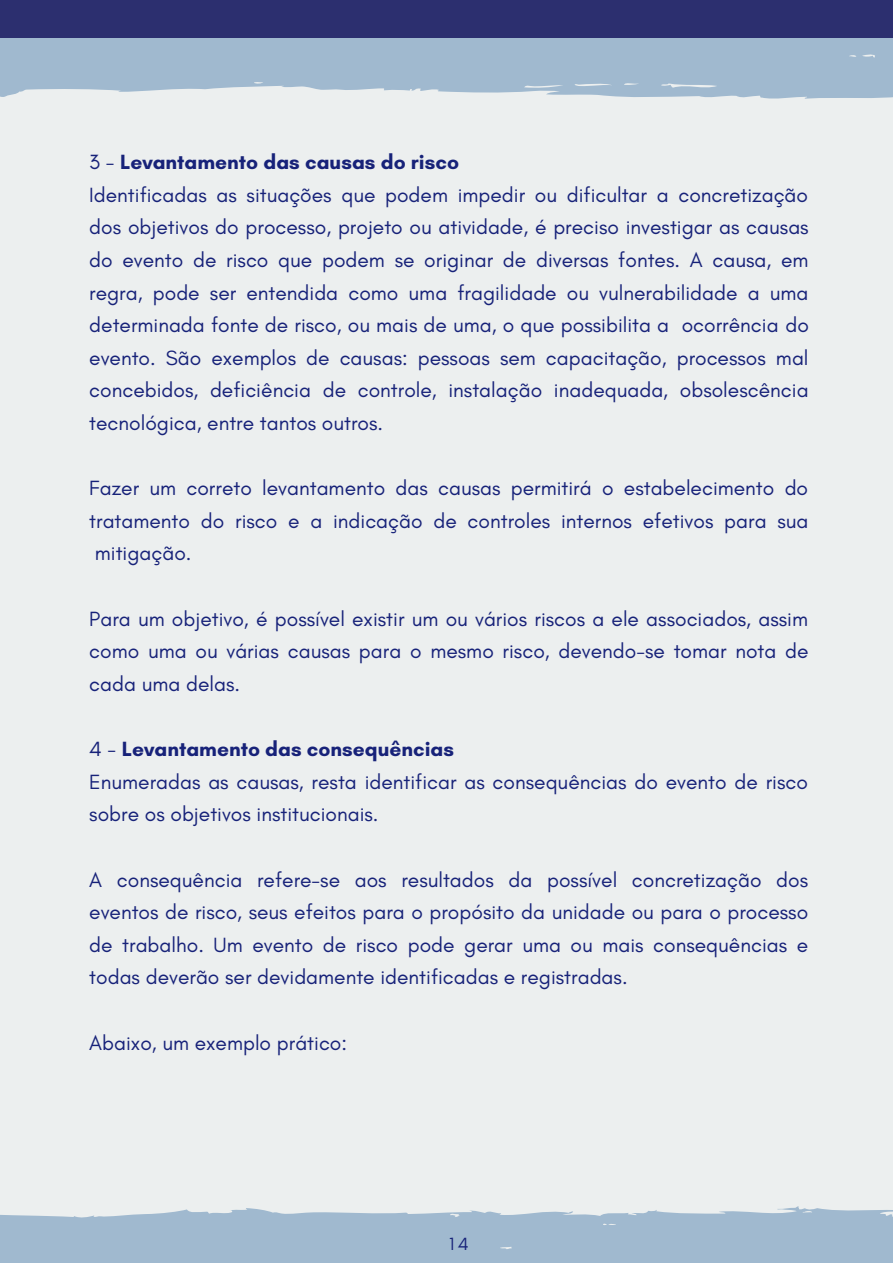
<style>
.page{position:relative;width:893px;height:1264px;background:#fff}
.page>*{position:absolute;margin:0;border:0;box-sizing:border-box;transform-origin:0 0}
.t1{font:21px/32.5px "Glacial Indifference";color:#172279;text-align:justify}
.t2{font:700 21px "Glacial Indifference";color:#172279}
.t3{font:18px "Glacial Indifference";color:#172279}
.s1{font-weight:400}
</style>
<div class="page">
<div style="left:0;top:0;width:892px;height:1262px;background:#ecefef"></div>
<svg style="left:0;top:1206px;width:892px;height:56px;fill:#a0b9cf"></svg>
<svg style="left:0;top:37px;width:892px;height:62px;fill:#a0b9cf"></svg>
<div style="left:0;top:0;width:892px;height:37px;background:#2c2f6f"></div>
<p class="t2" style="left:89px;top:149px;width:371px"><span class="s1">3 -</span> Levantamento das causas do risco</p>
<p class="t1" style="left:89px;top:178px;width:721px">Identificadas as situações que podem impedir ou dificultar a concretização dos objetivos do processo, projeto ou atividade, é preciso investigar as causas do evento de risco que podem se originar de diversas fontes. A causa, em regra, pode ser entendida como uma fragilidade ou vulnerabilidade a uma determinada fonte de risco, ou mais de uma, o que possibilita a ocorrência do evento. São exemplos de causas: pessoas sem capacitação, processos mal concebidos, deficiência de controle, instalação inadequada, obsolescência tecnológica, entre tantos outros.</p>
<p class="t1" style="left:89px;top:471px;width:720px">Fazer um correto levantamento das causas permitirá o estabelecimento do tratamento do risco e a indicação de controles internos efetivos para sua mitigação.</p>
<p class="t1" style="left:89px;top:602px;width:720px">Para um objetivo, é possível existir um ou vários riscos a ele associados, assim como uma ou várias causas para o mesmo risco, devendo-se tomar nota de cada uma delas.</p>
<p class="t2" style="left:89px;top:736px;width:366px"><span class="s1">4 -</span> Levantamento das consequências</p>
<p class="t1" style="left:89px;top:765px;width:720px">Enumeradas as causas, resta identificar as consequências do evento de risco sobre os objetivos institucionais.</p>
<p class="t1" style="left:89px;top:863px;width:720px">A consequência refere-se aos resultados da possível concretização dos eventos de risco, seus efeitos para o propósito da unidade ou para o processo de trabalho. Um evento de risco pode gerar uma ou mais consequências e todas deverão ser devidamente identificadas e registradas.</p>
<p class="t1" style="left:89px;top:1026px;width:259px">Abaixo, um exemplo prático:</p>
<p class="t3" style="left:449px;top:1232px;width:21px">14</p>
</div>
